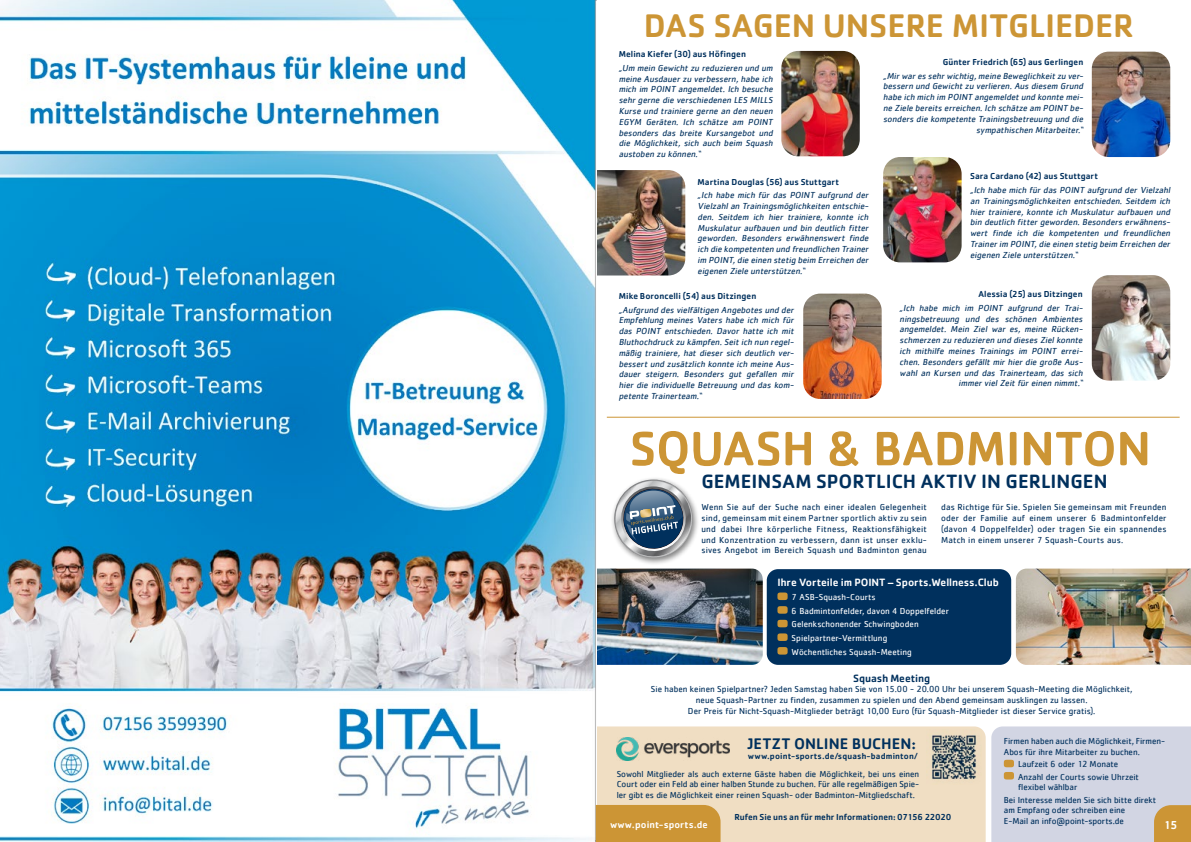
<style>
.page{position:relative;width:1191px;height:842px;background:#fff}
.page>*{position:absolute;margin:0;border:0;box-sizing:border-box;transform-origin:0 0}
.t1{font:500 50px "Cachet Std";letter-spacing:-.01em;color:#cc9535}
.t2{font:500 33.9px "Cachet Std";letter-spacing:-.005em;color:#cc9535}
.t3{font:500 20px "Cachet Std";color:#00305d}
.t4{font:500 15.9px "Cachet Std";letter-spacing:.005em;color:#00305d}
.t5{font:500 12px "Cachet Std";color:#fff}
.t6{font:500 11px "Cachet Std";letter-spacing:-.005em;color:#fff}
.t7{font:500 11px "Cachet Std";letter-spacing:-.005em;color:#00305d}
.t8{font:500 10px "Cachet Std";letter-spacing:.01em;color:#fff}
.t9{font:italic 9px/10.8px "Cachet";color:#00305d;text-align:justify}
.t10{font:9px/10.8px "Cachet";color:#00305d}
.t11{font:500 9px "Cachet Std";letter-spacing:.005em;color:#00305d}
.t12{font:9px/13.6px "Cachet";letter-spacing:.005em;color:#fff}
.t13{font:500 8.8px "Cachet Std";letter-spacing:.015em;color:#00305d}
</style>
<div class="page">
<div style="left:596px;top:726px;width:389px;height:116px;background:#f0dec3"></div>
<img style="left:781px;top:51px;width:78px;height:105px">
<img style="left:803px;top:294px;width:78px;height:105px">
<img style="left:883px;top:157px;width:78px;height:105px">
<img style="left:597px;top:170px;width:88px;height:105px">
<img style="left:1091px;top:52px;width:79px;height:105px">
<img style="left:1091px;top:275px;width:79px;height:106px">
<div style="left:611px;top:476px;width:89px;height:89px;background:#000;opacity:.5"></div>
<svg style="left:611px;top:479px;width:84px;height:81px"></svg>
<img style="left:597px;top:569px;width:166px;height:96px">
<img style="left:1016px;top:569px;width:175px;height:96px">
<div style="left:766px;top:569px;width:245px;height:96px;background:#00305d;border-radius:11px"></div>
<svg style="left:777px;top:592px;width:10px;height:8px"></svg>
<svg style="left:777px;top:606px;width:10px;height:8px"></svg>
<svg style="left:777px;top:620px;width:10px;height:7px"></svg>
<svg style="left:777px;top:633px;width:10px;height:8px"></svg>
<svg style="left:777px;top:647px;width:10px;height:8px"></svg>
<img style="left:617px;top:738px;width:112px;height:22px">
<img style="left:926px;top:729px;width:55px;height:56px">
<hr style="left:607px;top:417px;width:572px;height:1px;background:#cc9535">
<img style="left:0;top:0;width:596px;height:842px">
<svg style="left:991px;top:726px;width:200px;height:116px;background:#d2d1d9"></svg>
<div style="left:596px;top:805px;width:124px;height:37px;background:#cc9535"></div>
<h2 class="t2" style="left:644px;top:5px;width:491px">DAS SAGEN UNSERE MITGLIEDER</h2>
<p class="t11" style="left:619px;top:49px;width:129px">Melina Kiefer (30) aus Höfingen</p>
<p class="t9" style="left:619px;top:62px;width:157px">„Um mein Gewicht zu reduzieren und um meine Ausdauer zu verbessern, habe ich mich im POINT angemeldet. Ich besuche sehr gerne die verschiedenen LES MILLS Kurse und trainiere gerne an den neuen EGYM Geräten. Ich schätze am POINT besonders das breite Kursangebot und die Möglichkeit, sich auch beim Squash austoben zu können.“</p>
<p class="t11" style="left:970px;top:171px;width:129px">Sara Cardano (42) aus Stuttgart</p>
<p class="t9" style="left:970px;top:184px;width:203px">„Ich habe mich für das POINT aufgrund der Vielzahl an Trainingsmöglichkeiten entschieden. Seitdem ich hier trainiere, konnte ich Muskulatur aufbauen und bin deutlich fitter geworden. Besonders erwähnens&shy;wert finde ich die kompetenten und freundlichen Trainerim POINT,die einen stetig beim Erreichen der eigenen Ziele unterstützen.“</p>
<p class="t11" style="left:942px;top:56px;width:142px">Günter Friedrich (65) aus Gerlingen</p>
<p class="t9" style="left:883px;top:70px;width:203px;text-align:right">„Mirwares sehrwichtig,meine Beweglichkeitzu ver&shy;bessern und Gewicht zu verlieren. Aus diesem Grund habe ich mich im POINT angemeldetund konnte mei&shy;ne Ziele bereits erreichen.Ich schätze am POINT be&shy;sonders die kompetente Trainingsbetreuung und die sympathischen Mitarbeiter.“</p>
<p class="t11" style="left:697px;top:176px;width:143px">Martina Douglas (56) aus Stuttgart</p>
<p class="t9" style="left:697px;top:190px;width:174px">„Ich habe mich für das POINT aufgrund der Vielzahl an Trainingsmöglichkeiten entschie&shy;den. Seitdem ich hier trainiere, konnte ich Muskulatur aufbauen und bin deutlich fitter geworden. Besonders erwähnenswert finde ich die kompetenten und freundlichen Trainer im POINT,die einen stetig beim Erreichen der eigenen Ziele unterstützen.“</p>
<p class="t11" style="left:619px;top:290px;width:139px">Mike Boroncelli (54) aus Ditzingen</p>
<p class="t9" style="left:619px;top:304px;width:178px">„Aufgrund des vielfältigen Angebotes und der Empfehlung meines Vaters habe ich mich für das POINT entschieden. Davor hatte ich mit Bluthochdruck zu kämpfen.Seitich nun regel&shy;mäßig trainiere, hat dieser sich deutlich ver&shy;bessert und zusätzlich konnte ich meine Aus&shy;dauer steigern. Besonders gut gefallen mir hier die individuelle Betreuung und das kom&shy;petente Trainerteam.“</p>
<p class="t11" style="left:978px;top:289px;width:106px">Alessia (25) aus Ditzingen</p>
<p class="t9" style="left:899px;top:302px;width:186px;text-align:right">„Ich habe mich im POINT aufgrund der Trai&shy;ningsbetreuung und des schönen Ambientes angemeldet. Mein Ziel war es, meine Rücken&shy;schmerzen zu reduzieren und dieses Ziel konnte ich mithilfe meines Trainings im POINT errei&shy;chen. Besonders gefällt mir hier die große Aus&shy;wahl an Kursen und das Trainerteam, das sich immer viel Zeit für einen nimmt.“</p>
<h1 class="t1" style="left:629px;top:418px;width:523px">SQUASH &amp; BADMINTON</h1>
<h3 class="t3" style="left:701px;top:469px;width:407px">GEMEINSAM SPORTLICH AKTIV IN GERLINGEN</h3>
<p class="t10" style="left:701px;top:501px;width:227px;text-align:justify">Wenn Sie auf der Suche nach einer idealen Gelegenheit sind, gemeinsam mit einem Partner sportlich aktiv zu sein und dabei Ihre körperliche Fitness, Reaktionsfähigkeit und Konzentration zu verbessern, dann ist unser exklu&shy;sives Angebot im Bereich Squash und Badminton genau</p>
<p class="t10" style="left:941px;top:501px;width:227px;text-align:justify">das Richtige für Sie. Spielen Sie gemeinsam mit Freunden oder der Familie auf einem unserer 6 Badmintonfelder (davon 4 Doppelfelder) oder tragen Sie ein spannendes Match in einem unserer 7 Squash-Courts aus.</p>
<p class="t6" style="left:777px;top:576px;width:223px">Ihre Vorteile im POINT – Sports.Wellness.Club</p>
<p class="t12" style="left:791px;top:590px;width:159px">7 ASB-Squash-Courts<br>6 Badmintonfelder, davon 4 Doppelfelder<br>Gelenkschonender Schwingboden<br>Spielpartner-Vermittlung<br>Wöchentliches Squash-Meeting</p>
<p class="t7" style="left:853px;top:671px;width:79px">Squash Meeting</p>
<p class="t10" style="left:651px;top:684px;width:483px;text-align:center">Sie haben keinen Spielpartner? Jeden Samstag haben Sie von 15.00 - 20.00 Uhr bei unserem Squash-Meeting die Möglichkeit, neue Squash-Partner zu finden, zusammen zu spielen und den Abend gemeinsam ausklingen zu lassen.<br>Der Preis für Nicht-Squash-Mitglieder beträgt 10,00 Euro (für Squash-Mitglieder ist dieser Service gratis).</p>
<h3 class="t4" style="left:747px;top:733px;width:170px">JETZT ONLINE BUCHEN:</h3>
<p class="t13" style="left:747px;top:751px;width:171px">www.point-sports.de/squash-badminton/</p>
<p class="t10" style="left:1003px;top:736px;width:163px">Firmen haben auch die Möglichkeit, Firmen-<br>Abos für ihre Mitarbeiter zu buchen.</p>
<p class="t10" style="left:1018px;top:758px;width:122px;line-height:12.2px">Laufzeit 6 oder 12 Monate<br>Anzahl der Courts sowie Uhrzeit</p>
<p class="t10" style="left:1003px;top:781px;width:154px;line-height:12.2px;text-indent:14px">flexibel wählbar<br>Bei Interesse melden Sie sich bitte direkt</p>
<p class="t10" style="left:1003px;top:805px;width:123px">am Empfang oder schreiben eine<br>E-Mail an info@point-sports.de</p>
<p class="t10" style="left:617px;top:768px;width:304px;text-align:justify">Sowohl Mitglieder als auch externe Gäste haben die Möglichkeit, bei uns einen Court oder ein Feld ab einer halben Stunde zu buchen. Für alle regelmäßigen Spie&shy;ler gibt es die Möglichkeit einer reinen Squash- oder Badminton-Mitgliedschaft.</p>
<p class="t11" style="left:734px;top:811px;width:218px">Rufen Sie uns an für mehr Informationen: 07156 22020</p>
<p class="t8" style="left:610px;top:818px;width:99px">www.point-sports.de</p>
<h3 class="t5" style="left:1163px;top:818px;width:15px">15</h3>
</div>
